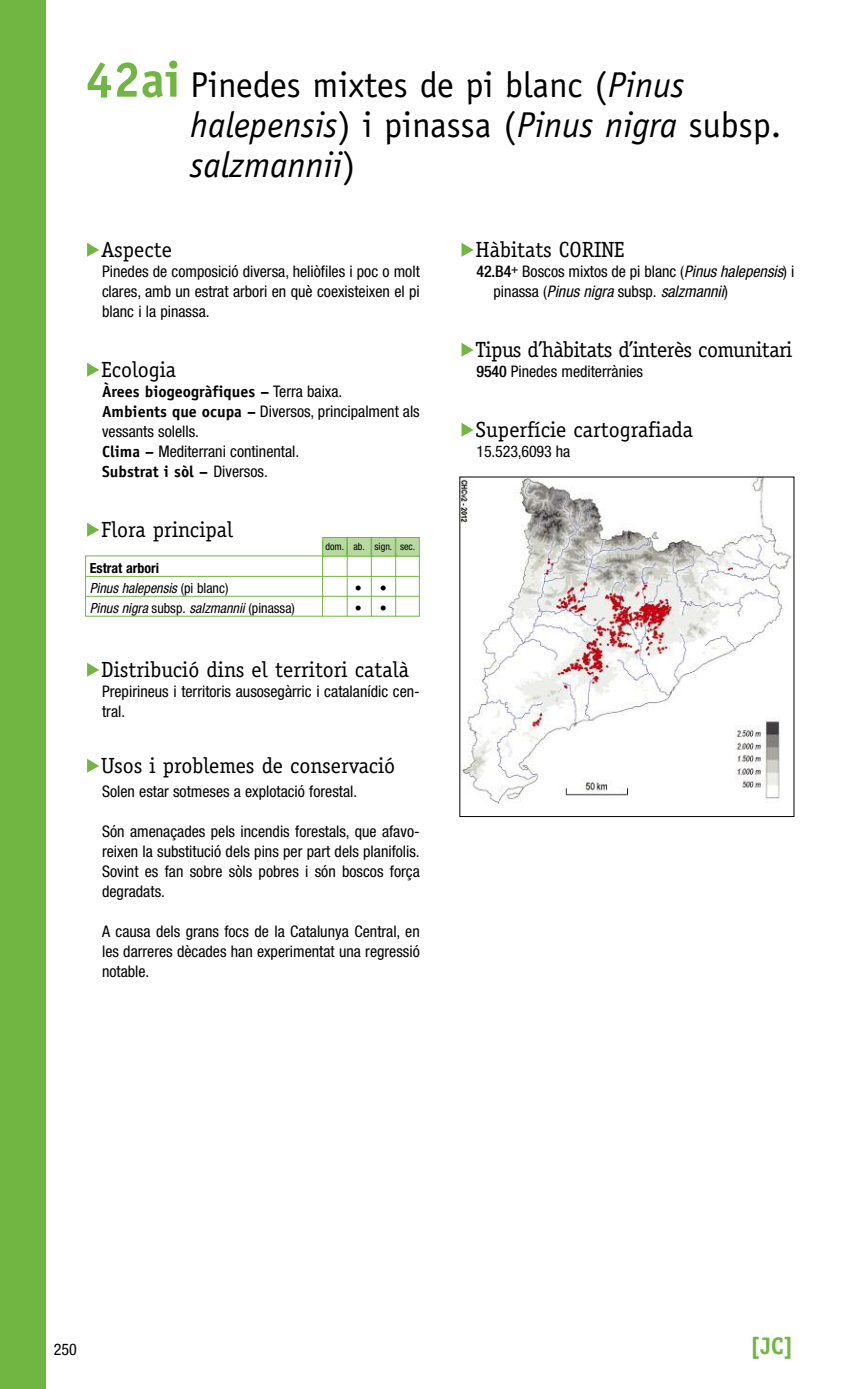
<style>
.page{position:relative;width:851px;height:1389px;background:#fff}
.page>*{position:absolute;margin:0;border:0;box-sizing:border-box;transform-origin:0 0}
.t1{font:36px/40px "Officina Sans";color:#000}
.t2{font:700 24px "Officina Serif";color:#71b643}
.t3{font:22px "Officina Serif";color:#000}
.t4{font:22px "Officina Serif";letter-spacing:-.025em;color:#000}
.t5{font:condensed 16px/20px "Helvetica Neue";color:#000;text-align:justify}
.t6{font:700 16px "Officina Sans";color:#000}
.t7{font:italic condensed 14px/20px "Helvetica Neue";color:#000}
.t8{font:condensed 14px "Helvetica Neue";color:#000}
.t9{font:condensed 10px "Helvetica Neue";color:#000}
.s1{font-weight:700;font-size:50px;color:#71b643}
.s2{font-style:italic}
.s3{font-family:"Helvetica Neue";font-weight:400;font-stretch:condensed}
.s4{font-family:"Officina Sans";font-weight:700;font-stretch:normal}
.s5{font-weight:700;font-style:normal}
.s6{font-style:normal}
.s7{font-weight:500}
</style>
<div class="page">
<svg style="left:87px;top:523px;width:12px;height:14px"></svg>
<div style="left:0;top:0;width:45px;height:1389px;background:#71b643"></div>
<svg style="left:461px;top:243px;width:12px;height:14px"></svg>
<svg style="left:461px;top:423px;width:12px;height:14px"></svg>
<div style="left:85px;top:555px;width:335px;height:62px;border:1px solid #71b643"></div>
<hr style="left:86px;top:576px;width:333px;height:1px;background:#71b643">
<hr style="left:86px;top:596px;width:333px;height:1px;background:#71b643">
<div style="left:323px;top:538px;width:23px;height:18px;background:#b8daa1"></div>
<div style="left:322px;top:537px;width:25px;height:20px;border:1px solid #71b643"></div>
<div style="left:348px;top:538px;width:22px;height:18px;background:#b8daa1"></div>
<div style="left:347px;top:537px;width:24px;height:20px;border:1px solid #71b643"></div>
<div style="left:372px;top:538px;width:23px;height:18px;background:#b8daa1"></div>
<div style="left:371px;top:537px;width:25px;height:20px;border:1px solid #71b643"></div>
<div style="left:396px;top:538px;width:23px;height:18px;background:#b8daa1"></div>
<div style="left:395px;top:537px;width:25px;height:20px;border:1px solid #71b643"></div>
<hr style="left:322px;top:541px;width:1px;height:76px;background:#71b643">
<hr style="left:346px;top:550px;width:1px;height:67px;background:#71b643">
<hr style="left:371px;top:551px;width:1px;height:66px;background:#71b643">
<hr style="left:395px;top:553px;width:1px;height:64px;background:#71b643">
<img style="left:461px;top:479px;width:331px;height:325px">
<svg style="left:87px;top:243px;width:12px;height:14px"></svg>
<svg style="left:87px;top:363px;width:12px;height:14px"></svg>
<svg style="left:87px;top:663px;width:12px;height:14px"></svg>
<svg style="left:87px;top:759px;width:12px;height:14px"></svg>
<svg style="left:461px;top:343px;width:12px;height:14px"></svg>
<h1 class="t1" style="left:190px;top:67px;width:593px;text-indent:-105px"><span class="s1">42ai</span> Pinedes mixtes de pi blanc (<span class="s2">Pinus halepensis</span>) i pinassa (<span class="s2">Pinus nigra</span> subsp. <span class="s2">salzmannii</span>)</h1>
<h3 class="t3" style="left:101px;top:236px;width:72px">Aspecte</h3>
<p class="t5" style="left:102px;top:262px;width:319px">Pinedes de composició diversa, heliòfiles i poc o molt clares, amb un estrat arbori en què coexisteixen el pi blanc i la pinassa.</p>
<h3 class="t3" style="left:101px;top:356px;width:76px">Ecologia</h3>
<p class="t6" style="left:102px;top:385px;width:242px">Àrees biogeogràfiques – <span class="s3">Terra baixa.</span></p>
<p class="t5" style="left:102px;top:402px;width:319px;text-align:left"><span class="s4">Ambients que ocupa –</span> Diversos, principalment als vessants solells.<br><span class="s4">Clima –</span> Mediterrani continental.</p>
<p class="t6" style="left:102px;top:465px;width:167px">Substrat i sòl – <span class="s3">Diversos.</span></p>
<h3 class="t3" style="left:101px;top:516px;width:133px">Flora principal</h3>
<p class="t7" style="left:90px;top:560px;width:140px"><span class="s5">Estrat arbori<br></span>Pinus halepensis <span class="s6">(pi blanc)</span></p>
<p class="t9" style="left:325px;top:542px;width:91px">dom. ab. sign. sec.</p>
<p class="t8" style="left:355px;top:583px;width:33px">• •</p>
<p class="t7" style="left:90px;top:599px;width:206px">Pinus nigra <span class="s6">subsp.</span> salzmannii <span class="s6">(pinassa)</span></p>
<p class="t8" style="left:355px;top:603px;width:33px">• •</p>
<h3 class="t3" style="left:101px;top:656px;width:309px">Distribució dins el territori català</h3>
<p class="t5" style="left:102px;top:682px;width:319px">Prepirineus i territoris ausosegàrric i catalanídic cen&shy;tral.</p>
<h3 class="t3" style="left:101px;top:752px;width:295px">Usos i problemes de conservació</h3>
<p class="t5" style="left:102px;top:782px;width:256px">Solen estar sotmeses a explotació forestal.</p>
<p class="t5" style="left:102px;top:822px;width:319px">Són amenaçades pels incendis forestals, que afavo&shy;reixen la substitució dels pins per part dels planifolis.<br>Sovint es fan sobre sòls pobres i són boscos força degradats.</p>
<p class="t5" style="left:102px;top:922px;width:319px">A causa dels grans focs de la Catalunya Central, en les darreres dècades han experimentat una regressió notable.</p>
<h3 class="t3" style="left:475px;top:236px;width:150px">Hàbitats CORINE</h3>
<p class="t5" style="left:493px;top:262px;width:302px;text-indent:-17px"><span class="s7">42.B4</span><sup>+</sup> Boscos mixtos de pi blanc (<span class="s2">Pinus halepensis</span>) i pinassa (<span class="s2">Pinus nigra</span> subsp. <span class="s2">salzmannii</span>)</p>
<h3 class="t4" style="left:475px;top:336px;width:318px">Tipus d’hàbitats d’interès comunitari</h3>
<p class="t5" style="left:476px;top:362px;width:168px"><span class="s7">9540</span> Pinedes mediterrànies</p>
<h3 class="t3" style="left:475px;top:416px;width:219px">Superfície cartografiada</h3>
<p class="t5" style="left:476px;top:442px;width:95px">15.523,6093 ha</p>
<p class="t5" style="left:54px;top:1341px;width:25px">250</p>
<h2 class="t2" style="left:749px;top:1337px;width:46px">[JC]</h2>
</div>
